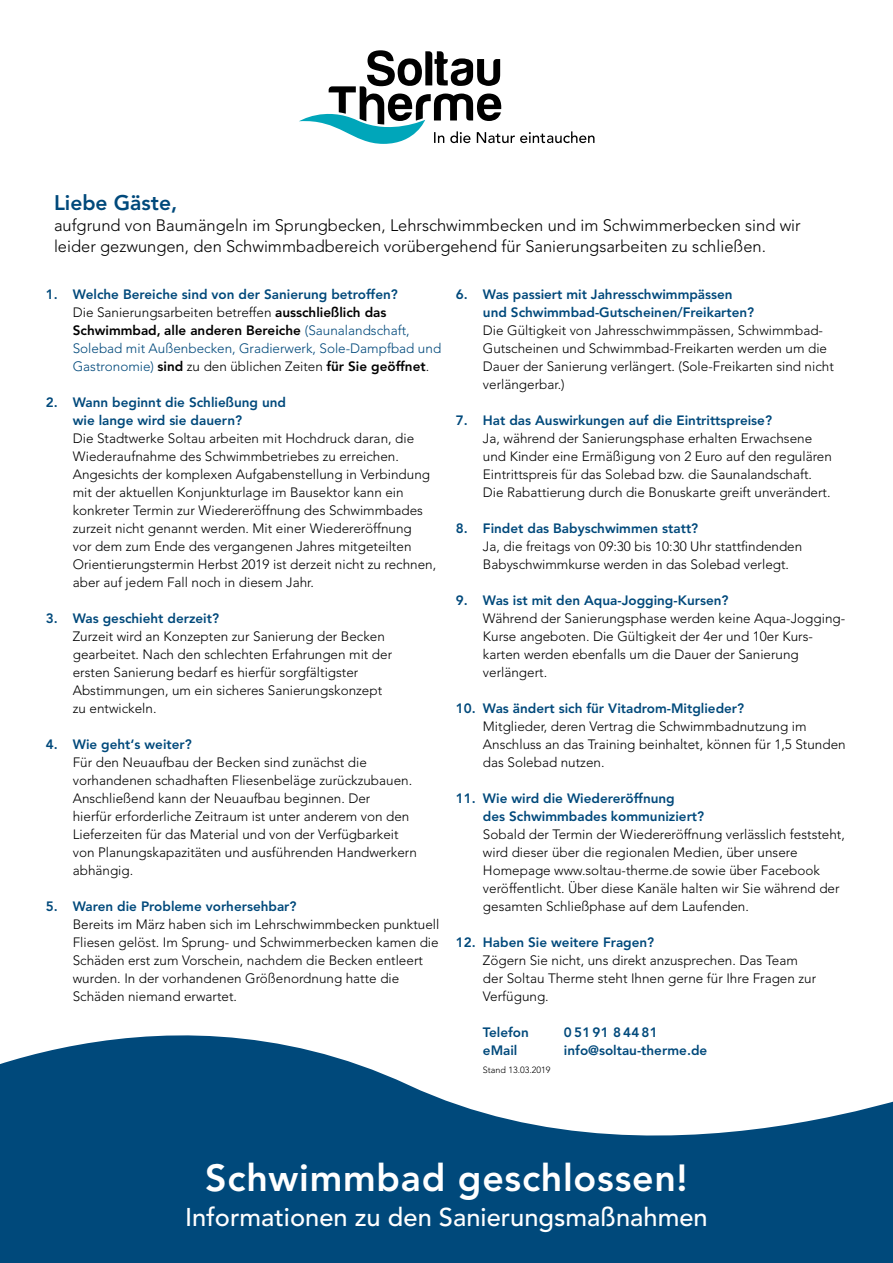
<style>
.page{position:relative;width:893px;height:1263px;background:#fff}
.page>*{position:absolute;margin:0;border:0;box-sizing:border-box;transform-origin:0 0}
.t1{font:800 37.5px "Avenir LT Std";letter-spacing:.02em;color:#fff}
.t2{font:500 25.5px "Avenir LT Std";color:#fff}
.t3{font:800 21px "Avenir LT Std";color:#00497b}
.t4{font:300 16.5px/21px "Avenir LT Std";color:#000}
.t5{font:300 13.5px/18px "Avenir LT Std";color:#000}
.t6{font:800 13.5px/18px "Avenir LT Std";color:#00497b}
.t7{font:300 13.5px/18px "Avenir LT Std";color:#00497b}
.t8{font:800 13.5px "Avenir LT Std";letter-spacing:.09em;color:#00497b}
.t9{font:300 9px "Avenir LT Std";color:#000}
.s1{font-weight:800}
.s2{color:#000}
.s3{font-weight:800;color:#000}
</style>
<div class="page">
<svg style="left:299px;top:50px;width:295px;height:94px"></svg>
<svg style="left:0;top:1035px;width:893px;height:228px;fill:#00497b"></svg>
<h3 class="t3" style="left:54px;top:191px;width:125px">Liebe Gäste,</h3>
<p class="t4" style="left:54px;top:215px;width:748px">aufgrund von Baumängeln im Sprungbecken, Lehrschwimmbecken und im Schwimmerbecken sind wir leider gezwungen, den Schwimmbadbereich vorübergehend für Sanierungsarbeiten zu schließen.</p>
<p class="t7" style="left:73px;top:286px;width:370px;text-indent:-27px"><span class="s1">1. Welche Bereiche sind von der Sanierung betroffen?<br></span><span class="s2">Die Sanierungsarbeiten betreffen</span> <span class="s3">ausschließlich das Schwimmbad, alle anderen Bereiche</span> (Saunalandschaft, Solebad mit Außenbecken, Gradierwerk, Sole-Dampfbad und Gastronomie) <span class="s3">sind</span> <span class="s2">zu den üblichen Zeiten</span> <span class="s3">für Sie geöffnet</span><span class="s2">.</span></p>
<p class="t6" style="left:73px;top:394px;width:215px;text-indent:-27px">2. Wann beginnt die Schließung und wie lange wird sie dauern?</p>
<p class="t5" style="left:73px;top:430px;width:365px">Die Stadtwerke Soltau arbeiten mit Hochdruck daran, die Wiederaufnahme des Schwimmbetriebes zu erreichen.<br>Angesichts der komplexen Aufgabenstellung in Verbindung mit der aktuellen Konjunkturlage im Bausektor kann ein konkreter Termin zur Wiedereröffnung des Schwimmbades zurzeit nicht genannt werden. Mit einer Wiedereröffnung<br>vor dem zum Ende des vergangenen Jahres mitgeteilten Orientierungstermin Herbst 2019 ist derzeit nicht zu rechnen, aber auf jedem Fall noch in diesem Jahr.</p>
<p class="t6" style="left:46px;top:610px;width:175px">3. Was geschieht derzeit?</p>
<p class="t5" style="left:73px;top:628px;width:321px">Zurzeit wird an Konzepten zur Sanierung der Becken gearbeitet. Nach den schlechten Erfahrungen mit der ersten Sanierung bedarf es hierfür sorgfältigster Abstimmungen, um ein sicheres Sanierungskonzept zu entwickeln.</p>
<p class="t6" style="left:46px;top:736px;width:148px">4. Wie geht‘s weiter?</p>
<p class="t5" style="left:73px;top:754px;width:346px">Für den Neuaufbau der Becken sind zunächst die vorhandenen schadhaften Fliesenbeläge zurückzubauen.<br>Anschließend kann der Neuaufbau beginnen. Der<br>hierfür erforderliche Zeitraum ist unter anderem von den Lieferzeiten für das Material und von der Verfügbarkeit von Planungskapazitäten und ausführenden Handwerkern abhängig.</p>
<p class="t6" style="left:46px;top:898px;width:252px">5. Waren die Probleme vorhersehbar?</p>
<p class="t5" style="left:73px;top:916px;width:368px">Bereits im März haben sich im Lehrschwimmbecken punktuell Fliesen gelöst. Im Sprung- und Schwimmerbecken kamen die Schäden erst zum Vorschein, nachdem die Becken entleert wurden. In der vorhandenen Größenordnung hatte die Schäden niemand erwartet.</p>
<p class="t6" style="left:483px;top:286px;width:273px;text-indent:-27px">6. Was passiert mit Jahresschwimmpässen und Schwimmbad-Gutscheinen/Freikarten?</p>
<p class="t5" style="left:483px;top:322px;width:352px">Die Gültigkeit von Jahresschwimmpässen, Schwimmbad-Gutscheinen und Schwimmbad-Freikarten werden um die Dauer der Sanierung verlängert. (Sole-Freikarten sind nicht verlängerbar.)</p>
<p class="t6" style="left:456px;top:412px;width:318px">7. Hat das Auswirkungen auf die Eintrittspreise?</p>
<p class="t5" style="left:483px;top:430px;width:350px">Ja, während der Sanierungsphase erhalten Erwachsene und Kinder eine Ermäßigung von 2 Euro auf den regulären Eintrittspreis für das Solebad bzw. die Saunalandschaft.<br>Die Rabattierung durch die Bonuskarte greift unverändert.</p>
<p class="t6" style="left:456px;top:520px;width:244px">8. Findet das Babyschwimmen statt?</p>
<p class="t5" style="left:483px;top:538px;width:321px">Ja, die freitags von 09:30 bis 10:30 Uhr stattfindenden<br>Babyschwimmkurse werden in das Solebad verlegt.</p>
<p class="t6" style="left:456px;top:592px;width:274px">9. Was ist mit den Aqua-Jogging-Kursen?</p>
<p class="t5" style="left:483px;top:610px;width:364px">Während der Sanierungsphase werden keine Aqua-Jogging-Kurse angeboten. Die Gültigkeit der 4er und 10er Kurs&shy;karten werden ebenfalls um die Dauer der Sanierung verlängert.</p>
<p class="t6" style="left:456px;top:700px;width:290px">10. Was ändert sich für Vitadrom-Mitglieder?</p>
<p class="t5" style="left:483px;top:718px;width:364px">Mitglieder, deren Vertrag die Schwimmbadnutzung im<br>Anschluss an das Training beinhaltet, können für 1,5 Stunden das Solebad nutzen.</p>
<p class="t6" style="left:483px;top:789px;width:223px;text-indent:-27px">11. Wie wird die Wiedereröffnung<br>des Schwimmbades kommuniziert?</p>
<p class="t5" style="left:483px;top:826px;width:363px">Sobald der Termin der Wiedereröffnung verlässlich feststeht, wird dieser über die regionalen Medien, über unsere Homepage www.soltau-therme.de sowie über Facebook veröffentlicht. Über diese Kanäle halten wir Sie während der gesamten Schließphase auf dem Laufenden.</p>
<p class="t6" style="left:456px;top:933px;width:200px">12. Haben Sie weitere Fragen?</p>
<p class="t5" style="left:483px;top:952px;width:335px">Zögern Sie nicht, uns direkt anzusprechen. Das Team der Soltau Therme steht Ihnen gerne für Ihre Fragen zur<br>Verfügung.</p>
<p class="t6" style="left:483px;top:1023px;width:47px">Telefon</p>
<p class="t8" style="left:564px;top:1024px;width:95px">05191 84481</p>
<p class="t6" style="left:483px;top:1041px;width:36px">eMail</p>
<p class="t6" style="left:564px;top:1041px;width:145px">info@soltau-therme.de</p>
<p class="t9" style="left:483px;top:1065px;width:69px">Stand 13.03.2019</p>
<h1 class="t1" style="left:205px;top:1156px;width:484px">Schwimmbad geschlossen!</h1>
<h2 class="t2" style="left:185px;top:1202px;width:524px">Informationen zu den Sanierungsmaßnahmen</h2>
</div>
